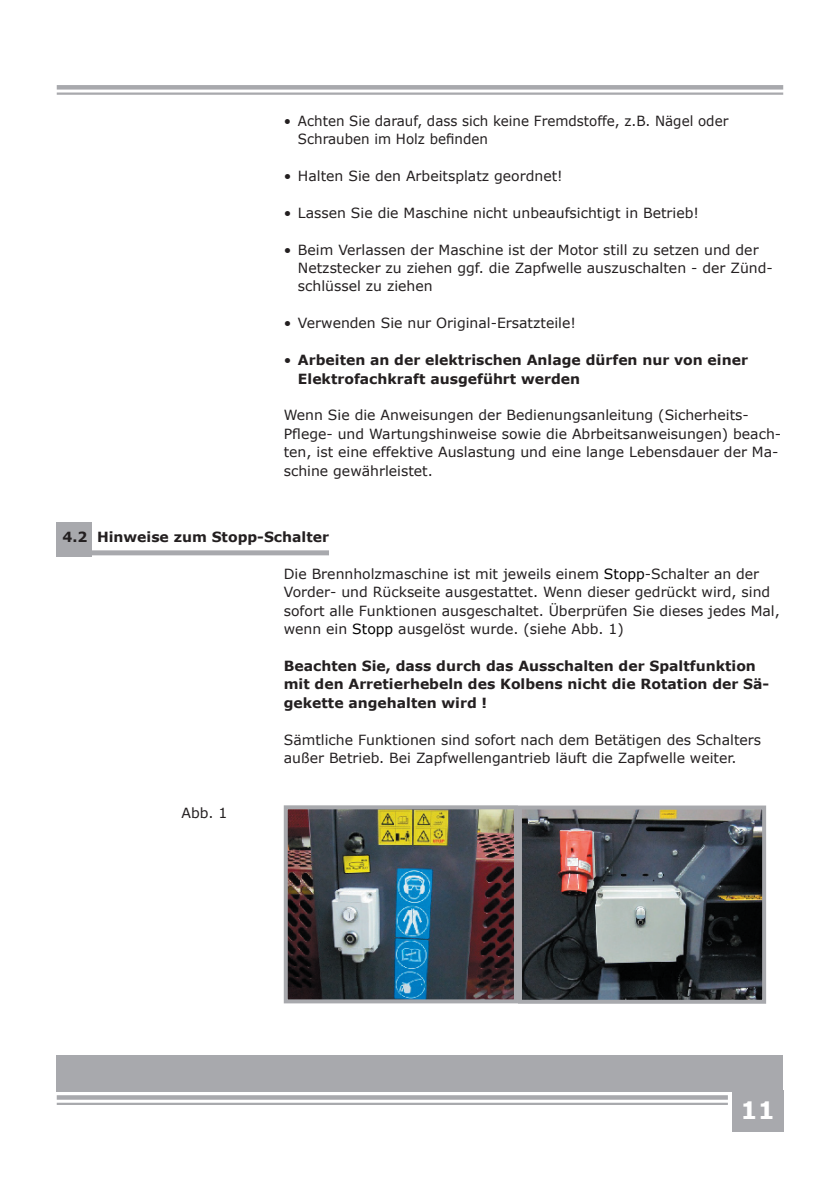
<style>
.page{position:relative;width:840px;height:1191px;background:#fff}
.page>*{position:absolute;margin:0;border:0;box-sizing:border-box;transform-origin:0 0}
.t1{font:700 24px "Verdana";color:#fff}
.t2{font:14px/18.4px "Verdana";color:#231f20}
.t3{font:700 14px/18.4px "Verdana";color:#231f20}
.t4{font:14px/18.4px "Verdana";color:#231f20;scale:.96 1}
.s1{font-weight:400}
.s2{color:#000}
</style>
<div class="page">
<div style="left:57px;top:1054px;width:725px;height:37px;background:#a8a9ad"></div>
<svg style="left:57px;top:1095px;width:670px;height:4px;background:#acadb1"></svg>
<hr style="left:57px;top:1102px;width:670px;height:3px;background:#a8a9ad">
<div style="left:57px;top:85px;width:725px;height:5px;background:#a8a9ad"></div>
<hr style="left:57px;top:92px;width:725px;height:3px;background:#a8a9ad">
<div style="left:731px;top:1090px;width:51px;height:41px;background:#a8a9ad"></div>
<div style="left:57px;top:522px;width:35px;height:34px;background:#a8a9ad"></div>
<img style="left:288px;top:810px;width:224px;height:188px">
<div style="left:283px;top:805px;width:234px;height:198px;border:4px solid #a8a9ad"></div>
<img style="left:522px;top:810px;width:238px;height:188px">
<div style="left:517px;top:805px;width:248px;height:198px;border:4px solid #a8a9ad"></div>
<div style="left:91px;top:550px;width:238px;height:5px;background:#a8a9ad"></div>
<p class="t4" style="left:298px;top:111px;width:449px;text-indent:-14px">• Achten Sie darauf, dass sich keine Fremdstoffe, z.B. Nägel oder<br>Schrauben im Holz befinden</p>
<p class="t2" style="left:283px;top:166px;width:280px">• Halten Sie den Arbeitsplatz geordnet!</p>
<p class="t2" style="left:283px;top:203px;width:416px">• Lassen Sie die Maschine nicht unbeaufsichtigt in Betrieb!</p>
<p class="t2" style="left:298px;top:240px;width:476px;text-indent:-14px">• Beim Verlassen der Maschine ist der Motor still zu setzen und der<br>Netzstecker zu ziehen ggf. die Zapfwelle auszuschalten - der Zünd&shy;schlüssel zu ziehen</p>
<p class="t2" style="left:283px;top:314px;width:293px">• Verwenden Sie nur Original-Ersatzteile!</p>
<p class="t3" style="left:298px;top:350px;width:451px;text-indent:-14px"><span class="s1">•</span> Arbeiten an der elektrischen Anlage dürfen nur von einer<br>Elektrofachkraft ausgeführt werden</p>
<p class="t2" style="left:283px;top:406px;width:498px">Wenn Sie die Anweisungen der Bedienungsanleitung (Sicherheits-Pflege- und Wartungshinweise sowie die Abrbeitsanweisungen) beach&shy;ten, ist eine effektive Auslastung und eine lange Lebensdauer der Ma&shy;schine gewährleistet.</p>
<p class="t3" style="left:62px;top:527px;width:268px">4.2 Hinweise zum Stopp-Schalter</p>
<p class="t2" style="left:283px;top:564px;width:497px">Die Brennholzmaschine ist mit jeweils einem <span class="s2">Stopp</span>-Schalter an der Vorder- und Rückseite ausgestattet. Wenn dieser gedrückt wird, sind sofort alle Funktionen ausgeschaltet. Überprüfen Sie dieses jedes Mal, wenn ein <span class="s2">Stopp</span> ausgelöst wurde. (siehe Abb. 1)</p>
<p class="t3" style="left:283px;top:656px;width:486px">Beachten Sie, dass durch das Ausschalten der Spaltfunktion mit den Arretierhebeln des Kolbens nicht die Rotation der Sä&shy;gekette angehalten wird !</p>
<p class="t2" style="left:283px;top:730px;width:478px">Sämtliche Funktionen sind sofort nach dem Betätigen des Schalters außer Betrieb. Bei Zapfwellengantrieb läuft die Zapfwelle weiter.</p>
<p class="t2" style="left:181px;top:803px;width:47px">Abb. 1</p>
<h1 class="t1" style="left:740px;top:1092px;width:36px">11</h1>
</div>
